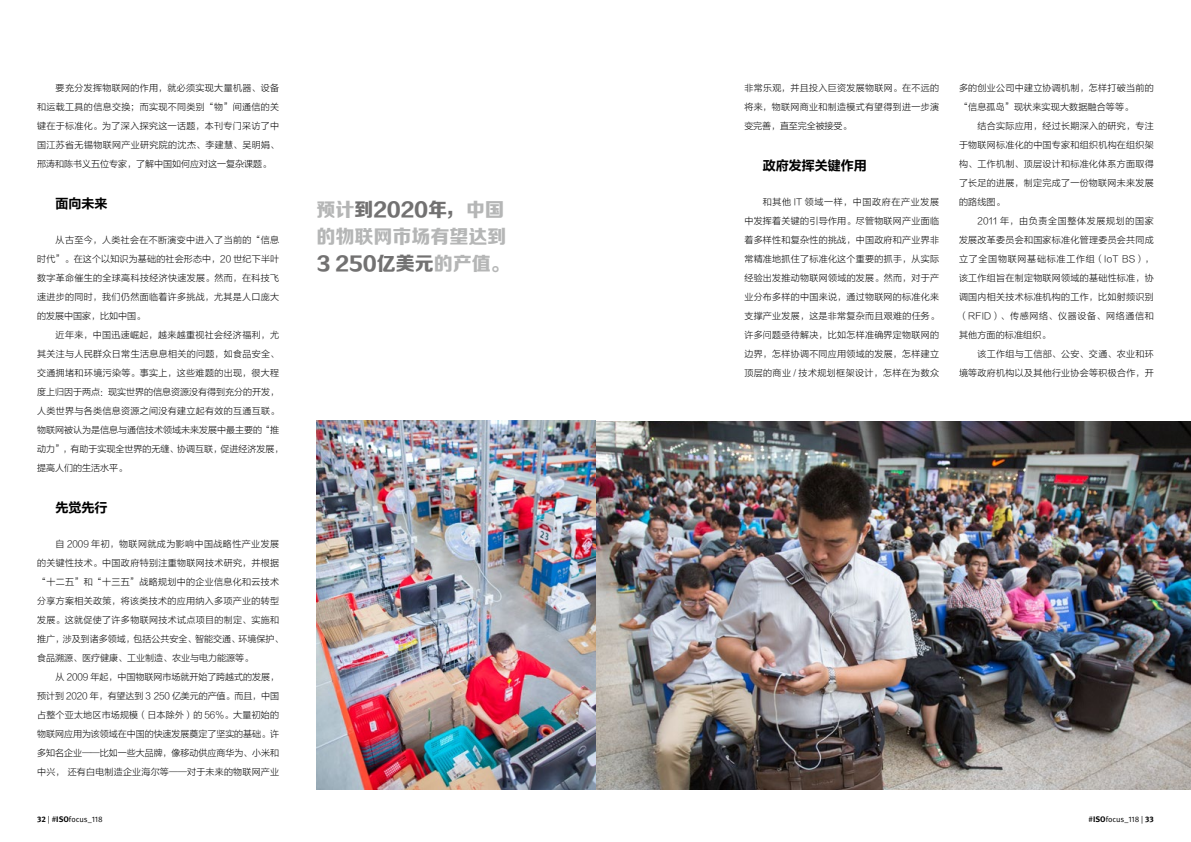
<style>
.page{position:relative;width:1191px;height:842px;background:#fff}
.page>*{position:absolute;margin:0;border:0;box-sizing:border-box;transform-origin:0 0}
.t1{font:19px/27px "FZZDHK GBK1 0";color:#b5b6b6}
.t2{font:13px "FZLTCHK GBK1 0";color:#000}
.t3{font:9px/19px "FZLTXHK GBK1 0";letter-spacing:.035em;color:#000;text-align:justify}
.t4{font:8px "Meta Pro Norm";color:#000}
.s1{color:#727171}
.s2{font-family:"Meta Pro";font-weight:700}
</style>
<div class="page">
<img style="left:595px;top:421px;width:596px;height:368px">
<img style="left:316px;top:421px;width:279px;height:368px">
<p class="t3" style="left:37px;top:79px;width:243px;text-indent:18px">要充分发挥物联网的作用，就必须实现大量机器、设备和运载工具的信息交换；而实现不同类别“物”间通信的关键在于标准化。为了深入探究这一话题，本刊专门采访了中国江苏省无锡物联网产业研究院的沈杰、李建慧、吴明娟、邢涛和陈书义五位专家，了解中国如何应对这一复杂课题。</p>
<h2 class="t2" style="left:56px;top:197px;width:53px">面向未来</h2>
<p class="t3" style="left:37px;top:231px;width:243px;text-indent:18px">从古至今，人类社会在不断演变中进入了当前的“信息时代”。在这个以知识为基础的社会形态中，20 世纪下半叶数字革命催生的全球高科技经济快速发展。然而，在科技飞速进步的同时，我们仍然面临着许多挑战，尤其是人口庞大的发展中国家，比如中国。</p>
<p class="t3" style="left:37px;top:326px;width:248px;text-align:left;text-indent:18px">近年来，中国迅速崛起，越来越重视社会经济福利，尤其关注与人民群众日常生活息息相关的问题，如食品安全、交通拥堵和环境污染等。事实上，这些难题的出现，很大程度上归因于两点：现实世界的信息资源没有得到充分的开发，人类世界与各类信息资源之间没有建立起有效的互通互联。物联网被认为是信息与通信技术领域未来发展中最主要的“推动力”，有助于实现全世界的无缝、协调互联，促进经济发展，提高人们的生活水平。</p>
<h2 class="t2" style="left:56px;top:501px;width:53px">先觉先行</h2>
<p class="t3" style="left:37px;top:535px;width:248px;text-align:left;text-indent:18px">自 2009 年初，物联网就成为影响中国战略性产业发展的关键性技术。中国政府特别注重物联网技术研究，并根据“十二五”和“十三五”战略规划中的企业信息化和云技术分享方案相关政策，将该类技术的应用纳入多项产业的转型发展。这就促使了许多物联网技术试点项目的制定、实施和推广，涉及到诸多领域，包括公共安全、智能交通、环境保护、食品溯源、医疗健康、工业制造、农业与电力能源等。</p>
<p class="t3" style="left:37px;top:668px;width:243px;text-indent:18px">从 2009 年起，中国物联网市场就开始了跨越式的发展，预计到 2020 年，有望达到 3 250 亿美元的产值。而且，中国占整个亚太地区市场规模（日本除外）的 56%。大量初始的物联网应用为该领域在中国的快速发展奠定了坚实的基础。许多知名企业——比如一些大品牌，像移动供应商华为、小米和中兴， 还有白电制造企业海尔等——对于未来的物联网产业</p>
<h1 class="t1" style="left:316px;top:197px;width:195px">预计<span class="s1">到2020年，</span>中国的物联网市场有望达到<br><span class="s1">3 250亿美元</span>的产值。</h1>
<p class="t3" style="left:744px;top:79px;width:196px">非常乐观，并且投入巨资发展物联网。在不远的将来，物联网商业和制造模式有望得到进一步演变完善，直至完全被接受。</p>
<h2 class="t2" style="left:763px;top:159px;width:105px">政府发挥关键作用</h2>
<p class="t3" style="left:744px;top:193px;width:196px;text-indent:18px">和其他 IT 领域一样，中国政府在产业发展中发挥着关键的引导作用。尽管物联网产业面临着多样性和复杂性的挑战，中国政府和产业界非常精准地抓住了标准化这个重要的抓手，从实际经验出发推动物联网领域的发展。然而，对于产业分布多样的中国来说，通过物联网的标准化来支撑产业发展，这是非常复杂而且艰难的任务。许多问题亟待解决，比如怎样准确界定物联网的边界，怎样协调不同应用领域的发展，怎样建立顶层的商业 / 技术规划框架设计，怎样在为数众</p>
<p class="t3" style="left:959px;top:79px;width:196px">多的创业公司中建立协调机制，怎样打破当前的“信息孤岛”现状来实现大数据融合等等。</p>
<p class="t3" style="left:959px;top:117px;width:196px;text-indent:18px">结合实际应用，经过长期深入的研究，专注于物联网标准化的中国专家和组织机构在组织架构、工作机制、顶层设计和标准化体系方面取得了长足的进展，制定完成了一份物联网未来发展的路线图。</p>
<p class="t3" style="left:959px;top:212px;width:196px;text-indent:18px">2011 年，由负责全国整体发展规划的国家发展改革委员会和国家标准化管理委员会共同成立了全国物联网基础标准工作组（IoT BS），该工作组旨在制定物联网领域的基础性标准，协调国内相关技术标准机构的工作，比如射频识别（RFID）、传感网络、仪器设备、网络通信和其他方面的标准组织。</p>
<p class="t3" style="left:959px;top:345px;width:196px;text-align:right">该工作组与工信部、公安、交通、农业和环<br>境等政府机构以及其他行业协会等积极合作，开</p>
<p class="t4" style="left:37px;top:813px;width:67px"><span class="s2">32</span> | #<span class="s2">ISO</span>focus_118</p>
<p class="t4" style="left:1088px;top:813px;width:67px">#<span class="s2">ISO</span>focus_118 | <span class="s2">33</span></p>
</div>
